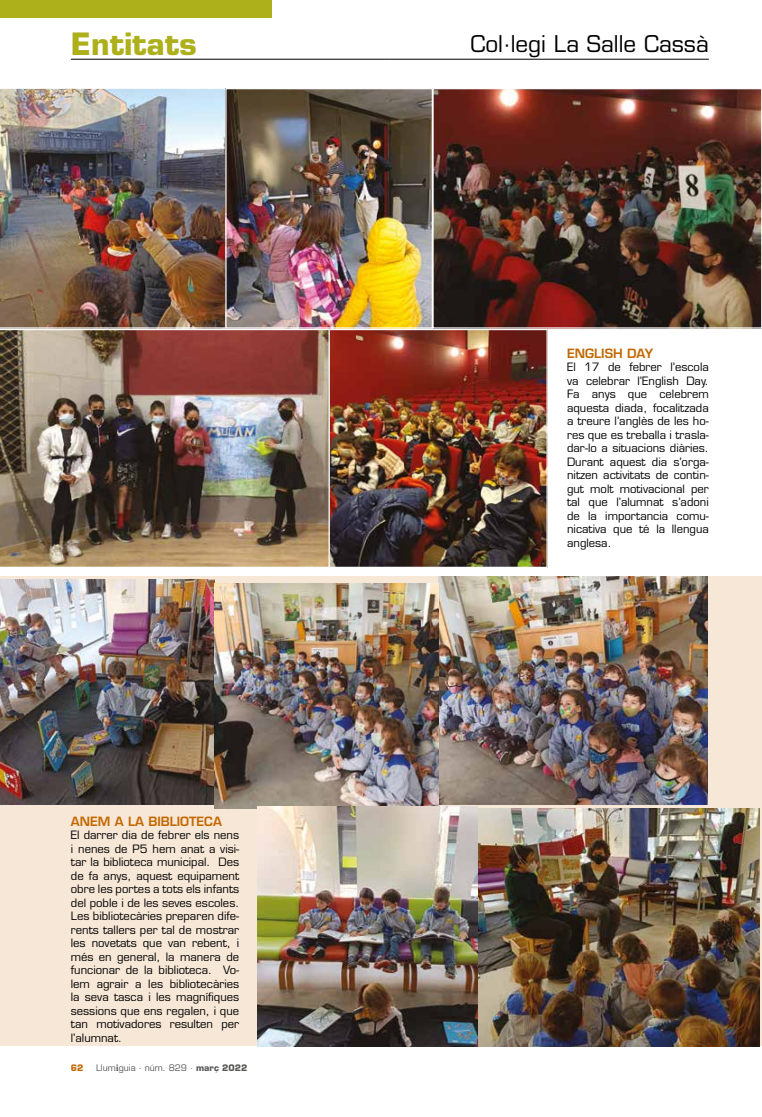
<style>
.page{position:relative;width:762px;height:1117px;background:#fff}
.page>*{position:absolute;margin:0;border:0;box-sizing:border-box;transform-origin:0 0}
.t1{font:700 30px "Eurostile LT Std";color:#adaf1b}
.t2{font:22.5px "Eurostile LT Std";color:#000}
.t3{font:600 12.5px "Eurostile LT Std";color:#c36800}
.t4{font:11.25px/13.5px "Eurostile LT Std";color:#000;text-align:justify}
.t5{font:8.75px "Eurostile LT Std";color:#575756}
.t6{font:700 8.75px "Eurostile LT Std";color:#c36800}
.s1{font-family:"Minion Pro";font-weight:700;font-size:10px}
.s2{font-weight:700}
</style>
<div class="page">
<div style="left:0;top:576px;width:762px;height:469px;background:#f7e7d7"></div>
<div style="left:0;top:0;width:272px;height:18px;background:#adaf1b"></div>
<hr style="left:71px;top:59px;width:319px;height:1px;background:#000">
<hr style="left:390px;top:59px;width:319px;height:1px;background:#000">
<img style="left:227px;top:90px;width:533px;height:236px">
<img style="left:0;top:88px;width:225px;height:240px">
<div style="left:225px;top:88px;width:208px;height:240px;border:1px solid #fff"></div>
<img style="left:330px;top:331px;width:216px;height:235px">
<div style="left:328px;top:329px;width:220px;height:239px;border:1px solid #fff"></div>
<div style="left:432px;top:88px;width:330px;height:240px;border:1px solid #fff"></div>
<img style="left:0;top:329px;width:330px;height:239px">
<hr style="left:761px;top:232px;width:1px;height:285px;background:#f7e7d7">
<svg style="left:761px;top:88px;width:1px;height:264px"></svg>
<img style="left:438px;top:576px;width:270px;height:228px">
<img style="left:0;top:579px;width:214px;height:225px">
<img style="left:477px;top:808px;width:282px;height:237px">
<img style="left:214px;top:583px;width:224px;height:225px">
<img style="left:258px;top:806px;width:219px;height:239px">
<h1 class="t1" style="left:71px;top:26px;width:127px">Entitats</h1>
<h2 class="t2" style="left:470px;top:31px;width:240px">Col·legi La Salle Cassà</h2>
<p class="t3" style="left:71px;top:813px;width:152px">ANEM A LA BIBLIOTECA</p>
<p class="t4" style="left:71px;top:828px;width:170px">El darrer dia de febrer els nens i nenes de P5 hem anat a visi&shy;tar la biblioteca municipal. Des de fa anys, aquest equipament obre les portes a tots els infants del poble i de les seves escoles.<br>Les bibliotecàries preparen dife&shy;rents tallers per tal de mostrar les novetats que van rebent, i més en general, la manera de funcionar de la biblioteca. Vo&shy;lem agrair a les bibliotecàries la seva tasca i les magnífiques sessions que ens regalen, i que tan motivadores resulten per l’alumnat.</p>
<p class="t6" style="left:71px;top:1062px;width:14px">62</p>
<p class="t5" style="left:96px;top:1062px;width:153px">Llum<span class="s1">i</span>guia · núm. 829 · <span class="s2">març 2022</span></p>
<p class="t3" style="left:567px;top:345px;width:87px">ENGLISH DAY</p>
<p class="t4" style="left:567px;top:360px;width:143px">El 17 de febrer l’escola va celebrar l’English Day.<br>Fa anys que celebrem aquesta diada, focalitzada a treure l’anglès de les ho&shy;res que es treballa i trasla&shy;dar-lo a situacions diàries.<br>Durant aquest dia s’orga&shy;nitzen activitats de contin&shy;gut molt motivacional per tal que l’alumnat s’adoni de la importancia comu&shy;nicativa que té la llengua anglesa.</p>
</div>
